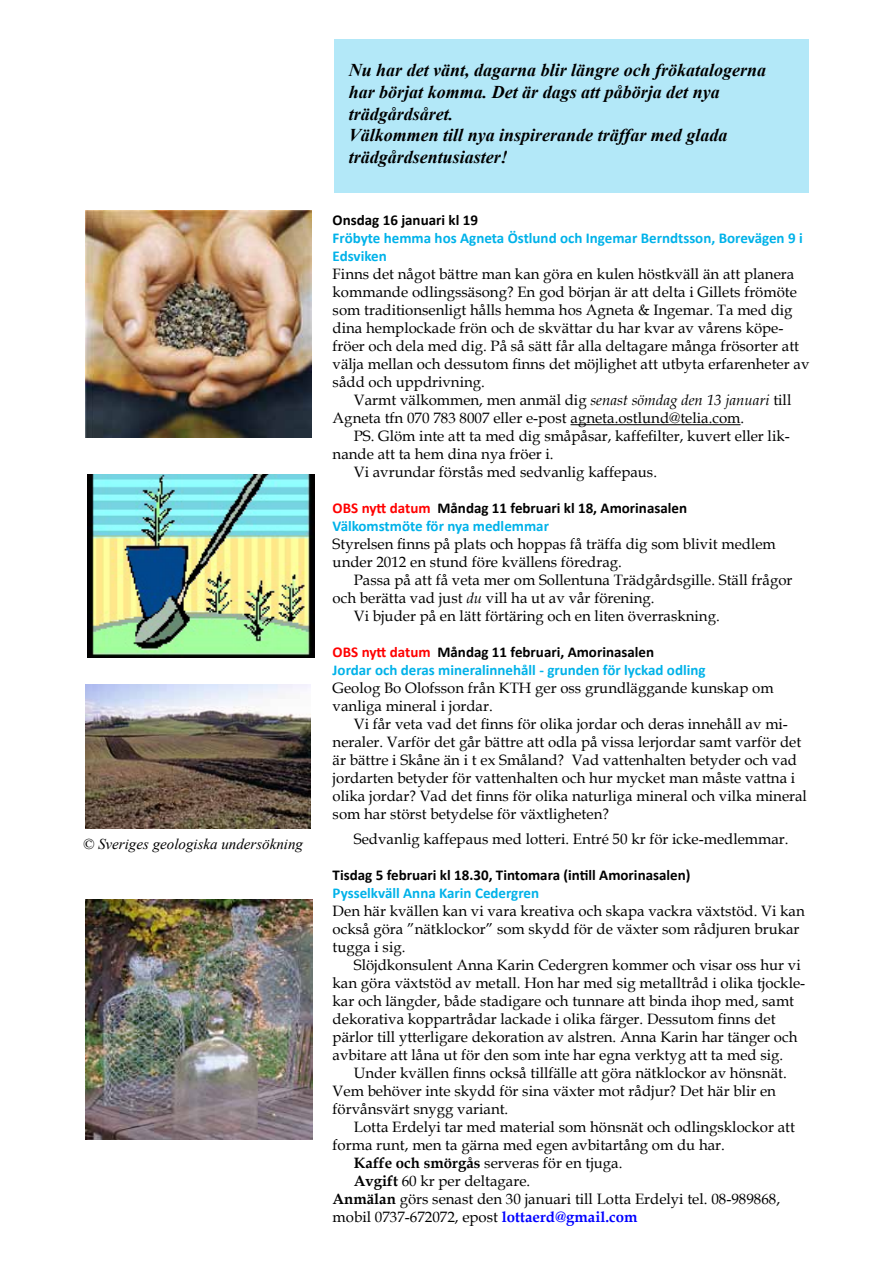
<style>
.page{position:relative;width:893px;height:1263px;background:#fff}
.page>*{position:absolute;margin:0;border:0;box-sizing:border-box;transform-origin:0 0}
.t1{font:italic 700 18px/21.6px "Times New Roman";color:#000}
.t2{font:15px/18px "Book Antiqua";color:#000}
.t3{font:700 15px/18px "Calibri";color:#00b2e9}
.t4{font:700 15px/18px "Calibri";color:#000}
.t5{font:italic 15px "Times New Roman";color:#000}
.s1{font-style:italic}
.s2{color:#f00}
.s3{color:#00b2e9}
.s4{color:#000}
.s5{font-weight:700}
.s6{font-weight:700;color:#00f}
</style>
<div class="page">
<div style="left:335px;top:40px;width:474px;height:153px;background:#b3e8f8"></div>
<hr style="left:570px;top:424px;width:170px;height:1px;background:#000">
<img style="left:87px;top:475px;width:228px;height:182px">
<img style="left:85px;top:685px;width:225px;height:144px">
<img style="left:85px;top:899px;width:228px;height:240px">
<img style="left:85px;top:210px;width:227px;height:227px">
<p class="t5" style="left:83px;top:834px;width:222px">© Sveriges geologiska undersökning</p>
<p class="t1" style="left:349px;top:59px;width:419px">Nu har det vänt, dagarna blir längre och frökatalogerna har börjat komma. Det är dags att påbörja det nya trädgårdsåret.<br>Välkommen till nya inspirerande träffar med glada trädgårdsentusiaster!</p>
<p class="t4" style="left:333px;top:211px;width:147px">Onsdag 16 januari kl 19</p>
<p class="t3" style="left:333px;top:229px;width:472px">Fröbyte hemma hos Agneta Östlund och Ingemar Berndtsson, Borevägen 9 i<br>Edsviken</p>
<p class="t2" style="left:333px;top:264px;width:478px">Finns det något bättre man kan göra en kulen höstkväll än att planera kommande odlingssäsong? En god början är att delta i Gillets frömöte som traditionsenligt hålls hemma hos Agneta &amp; Ingemar. Ta med dig dina hemplockade frön och de skvättar du har kvar av vårens köpe&shy;fröer och dela med dig. På så sätt får alla deltagare många frösorter att välja mellan och dessutom finns det möjlighet att utbyta erfarenheter av sådd och uppdrivning.</p>
<p class="t2" style="left:333px;top:390px;width:460px;text-indent:21px">Varmt välkommen, men anmäl dig <span class="s1">senast sömdag den 13 januari</span> till<br>Agneta tfn 070 783 8007 eller e-post agneta.ostlund@telia.com.</p>
<p class="t2" style="left:354px;top:426px;width:437px">PS. Glöm inte att ta med dig småpåsar, kaffefilter, kuvert eller lik-</p>
<p class="t2" style="left:333px;top:444px;width:223px">nande att ta hem dina nya fröer i.</p>
<p class="t2" style="left:354px;top:462px;width:305px">Vi avrundar förstås med sedvanlig kaffepaus.</p>
<p class="t4" style="left:333px;top:499px;width:356px"><span class="s2">OBS nytt datum</span> Måndag 11 februari kl 18, Amorinasalen<br><span class="s3">Välkomstmöte för nya medlemmar</span></p>
<p class="t2" style="left:333px;top:534px;width:445px">Styrelsen finns på plats och hoppas få träffa dig som blivit medlem under 2012 en stund före kvällens föredrag.</p>
<p class="t2" style="left:354px;top:570px;width:440px">Passa på att få veta mer om Sollentuna Trädgårdsgille. Ställ frågor</p>
<p class="t2" style="left:333px;top:588px;width:323px">och berätta vad just <span class="s1">du</span> vill ha ut av vår förening.</p>
<p class="t2" style="left:354px;top:606px;width:367px">Vi bjuder på en lätt förtäring och en liten överraskning.</p>
<p class="t3" style="left:333px;top:643px;width:374px"><span class="s2">OBS nytt datum</span> <span class="s4">Måndag 11 februari, Amorinasalen<br></span>Jordar och deras mineralinnehåll - grunden för lyckad odling</p>
<p class="t2" style="left:333px;top:678px;width:442px">Geolog Bo Olofsson från KTH ger oss grundläggande kunskap om vanliga mineral i jordar.</p>
<p class="t2" style="left:333px;top:714px;width:476px;text-indent:21px">Vi får veta vad det finns för olika jordar och deras innehåll av mi&shy;neraler. Varför det går bättre att odla på vissa lerjordar samt varför det är bättre i Skåne än i t ex Småland? Vad vattenhalten betyder och vad jordarten betyder för vattenhalten och hur mycket man måste vattna i olika jordar? Vad det finns för olika naturliga mineral och vilka mineral som har störst betydelse för växtligheten?</p>
<p class="t2" style="left:354px;top:829px;width:436px">Sedvanlig kaffepaus med lotteri. Entré 50 kr för icke-medlemmar.</p>
<p class="t4" style="left:333px;top:866px;width:359px">Tisdag 5 februari kl 18.30, Tintomara (intill Amorinasalen)</p>
<p class="t3" style="left:333px;top:884px;width:208px">Pysselkväll Anna Karin Cedergren</p>
<p class="t2" style="left:333px;top:901px;width:474px">Den här kvällen kan vi vara kreativa och skapa vackra växtstöd. Vi kan också göra ”nätklockor” som skydd för de växter som rådjuren brukar tugga i sig.</p>
<p class="t2" style="left:333px;top:955px;width:474px;text-indent:21px">Slöjdkonsulent Anna Karin Cedergren kommer och visar oss hur vi kan göra växtstöd av metall. Hon har med sig metalltråd i olika tjockle&shy;kar och längder, både stadigare och tunnare att binda ihop med, samt dekorativa koppartrådar lackade i olika färger. Dessutom finns det pärlor till ytterligare dekoration av alstren. Anna Karin har tänger och avbitare att låna ut för den som inte har egna verktyg att ta med sig.</p>
<p class="t2" style="left:333px;top:1063px;width:456px;text-indent:21px">Under kvällen finns också tillfälle att göra nätklockor av hönsnät.<br>Vem behöver inte skydd för sina växter mot rådjur? Det här blir en förvånsvärt snygg variant.</p>
<p class="t2" style="left:354px;top:1117px;width:443px">Lotta Erdelyi tar med material som hönsnät och odlingsklockor att</p>
<p class="t2" style="left:333px;top:1135px;width:394px">forma runt, men ta gärna med egen avbitartång om du har.</p>
<p class="t2" style="left:354px;top:1153px;width:270px"><span class="s5">Kaffe och smörgås</span> serveras för en tjuga.</p>
<p class="t2" style="left:354px;top:1171px;width:178px"><span class="s5">Avgift</span> 60 kr per deltagare.</p>
<p class="t2" style="left:333px;top:1189px;width:449px"><span class="s5">Anmälan</span> görs senast den 30 januari till Lotta Erdelyi tel. 08-989868,</p>
<p class="t2" style="left:333px;top:1207px;width:306px">mobil 0737-672072, epost <span class="s6">lottaerd@gmail.com</span></p>
</div>
